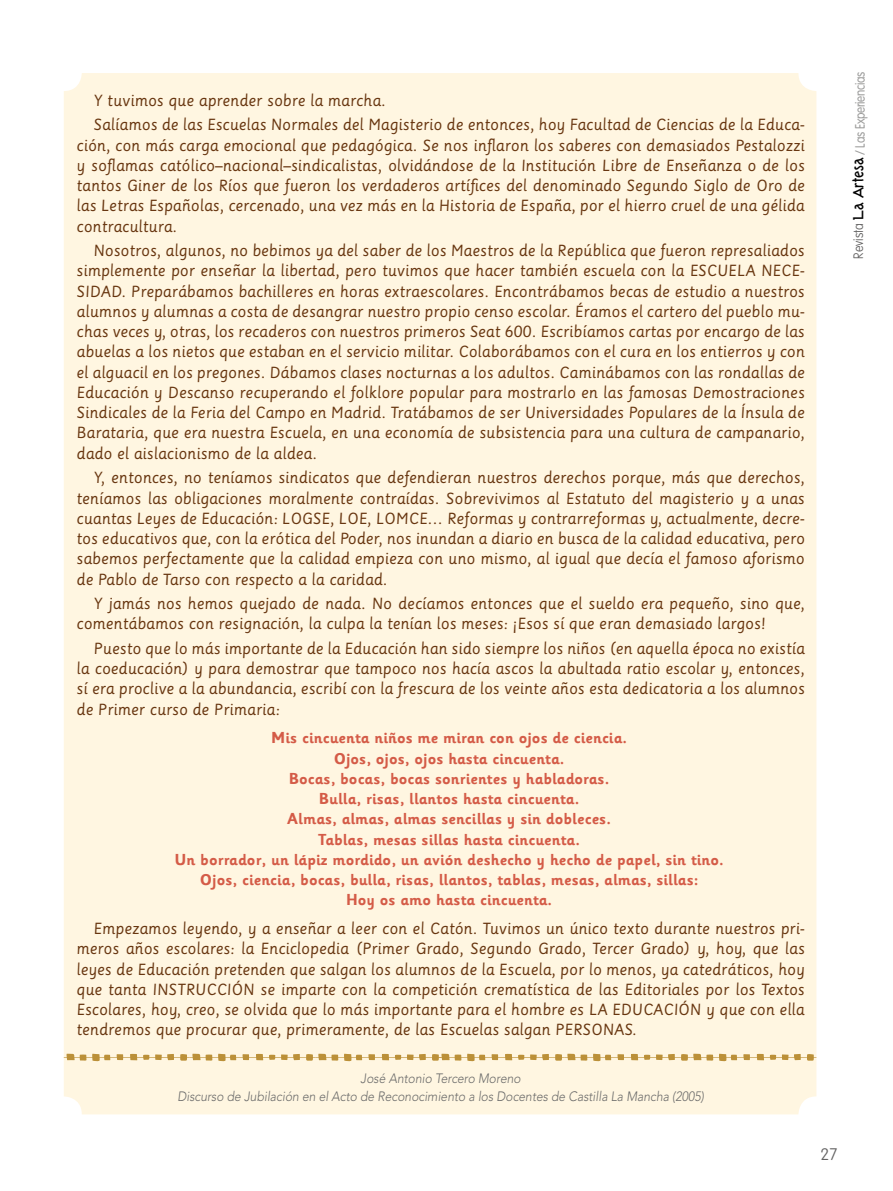
<style>
.page{position:relative;width:893px;height:1191px;background:#fff}
.page>*{position:absolute;margin:0;border:0;box-sizing:border-box;transform-origin:0 0}
.t1{font:100 16.5px "VAG Rounded";color:#646363}
.t2{font:15.75px/20.2px "Sassoon Primary";letter-spacing:.005em;color:#683610;text-align:justify}
.t3{font:700 15.75px/20.2px "Sassoon Primary Infant";letter-spacing:.005em;color:#d45b47;text-align:center}
.t4{font:italic 300 13.5px/18px "Avenir";color:#6b6b6a;text-align:center;scale:.9 1}
.t5{font:300 13.5px "VAG Rounded";letter-spacing:-.02em;color:#9d9d9c;scale:.88 1}
.s1{font-weight:100;color:#646363}
.s2{font-family:"Tork";font-weight:700;color:#000}
</style>
<div class="page">
<div style="left:64px;top:73px;width:752px;height:1041px;background:#fff6e1;border-radius:18px"></div>
<svg style="left:64px;top:1053px;width:752px;height:8px"></svg>
<p class="t2" style="left:94px;top:88px;width:713px;line-height:24.5px">Y tuvimos que aprender sobre la marcha.<br>Salíamos de las Escuelas Normales del Magisterio de entonces, hoy Facultad de Ciencias de la Educa-</p>
<p class="t2" style="left:77px;top:135px;width:730px">ción, con más carga emocional que pedagógica. Se nos inflaron los saberes con demasiados Pestalozzi y soflamas católico–nacional–sindicalistas, olvidándose de la Institución Libre de Enseñanza o de los tantos Giner de los Ríos que fueron los verdaderos artífices del denominado Segundo Siglo de Oro de las Letras Españolas, cercenado, una vez más en la Historia de España, por el hierro cruel de una gélida contracultura.</p>
<p class="t2" style="left:77px;top:241px;width:730px;text-indent:17px">Nosotros, algunos, no bebimos ya del saber de los Maestros de la República que fueron represaliados simplemente por enseñar la libertad, pero tuvimos que hacer también escuela con la ESCUELA NECE-SIDAD. Preparábamos bachilleres en horas extraescolares. Encontrábamos becas de estudio a nuestros alumnos y alumnas a costa de desangrar nuestro propio censo escolar. Éramos el cartero del pueblo mu&shy;chas veces y, otras, los recaderos con nuestros primeros Seat 600. Escribíamos cartas por encargo de las abuelas a los nietos que estaban en el servicio militar. Colaborábamos con el cura en los entierros y con el alguacil en los pregones. Dábamos clases nocturnas a los adultos. Caminábamos con las rondallas de Educación y Descanso recuperando el folklore popular para mostrarlo en las famosas Demostraciones Sindicales de la Feria del Campo en Madrid. Tratábamos de ser Universidades Populares de la Ínsula de Barataria, que era nuestra Escuela, en una economía de subsistencia para una cultura de campanario, dado el aislacionismo de la aldea.</p>
<p class="t2" style="left:77px;top:468px;width:730px;text-indent:17px">Y, entonces, no teníamos sindicatos que defendieran nuestros derechos porque, más que derechos, teníamos las obligaciones moralmente contraídas. Sobrevivimos al Estatuto del magisterio y a unas cuantas Leyes de Educación: LOGSE, LOE, LOMCE… Reformas y contrarreformas y, actualmente, decre&shy;tos educativos que, con la erótica del Poder, nos inundan a diario en busca de la calidad educativa, pero sabemos perfectamente que la calidad empieza con uno mismo, al igual que decía el famoso aforismo de Pablo de Tarso con respecto a la caridad.</p>
<p class="t2" style="left:77px;top:593px;width:730px;text-indent:17px">Y jamás nos hemos quejado de nada. No decíamos entonces que el sueldo era pequeño, sino que, comentábamos con resignación, la culpa la tenían los meses: ¡Esos sí que eran demasiado largos!</p>
<p class="t2" style="left:77px;top:638px;width:730px;text-indent:17px">Puesto que lo más importante de la Educación han sido siempre los niños (en aquella época no existía la coeducación) y para demostrar que tampoco nos hacía ascos la abultada ratio escolar y, entonces, sí era proclive a la abundancia, escribí con la frescura de los veinte años esta dedicatoria a los alumnos de Primer curso de Primaria:</p>
<p class="t3" style="left:174px;top:728px;width:551px">Mis cincuenta niños me miran con ojos de ciencia.<br>Ojos, ojos, ojos hasta cincuenta.<br>Bocas, bocas, bocas sonrientes y habladoras.<br>Bulla, risas, llantos hasta cincuenta.<br>Almas, almas, almas sencillas y sin dobleces.<br>Tablas, mesas sillas hasta cincuenta.<br>Un borrador, un lápiz mordido, un avión deshecho y hecho de papel, sin tino.<br>Ojos, ciencia, bocas, bulla, risas, llantos, tablas, mesas, almas, sillas:<br>Hoy os amo hasta cincuenta.</p>
<p class="t2" style="left:77px;top:918px;width:730px;text-indent:17px">Empezamos leyendo, y a enseñar a leer con el Catón. Tuvimos un único texto durante nuestros pri&shy;meros años escolares: la Enciclopedia (Primer Grado, Segundo Grado, Tercer Grado) y, hoy, que las leyes de Educación pretenden que salgan los alumnos de la Escuela, por lo menos, ya catedráticos, hoy que tanta INSTRUCCIÓN se imparte con la competición crematística de las Editoriales por los Textos Escolares, hoy, creo, se olvida que lo más importante para el hombre es LA EDUCACIÓN y que con ella tendremos que procurar que, primeramente, de las Escuelas salgan PERSONAS.</p>
<p class="t4" style="left:177px;top:1069px;width:586px">José Antonio Tercero Moreno<br>Discurso de Jubilación en el Acto de Reconocimiento a los Docentes de Castilla La Mancha (2005)</p>
<p class="t5" style="left:852px;top:259px;width:214px;rotate:-90deg"><span class="s1">Revista</span> <span class="s2">La Artesa</span> / Las Experiencias</p>
<p class="t1" style="left:820px;top:1144px;width:18px">27</p>
</div>
